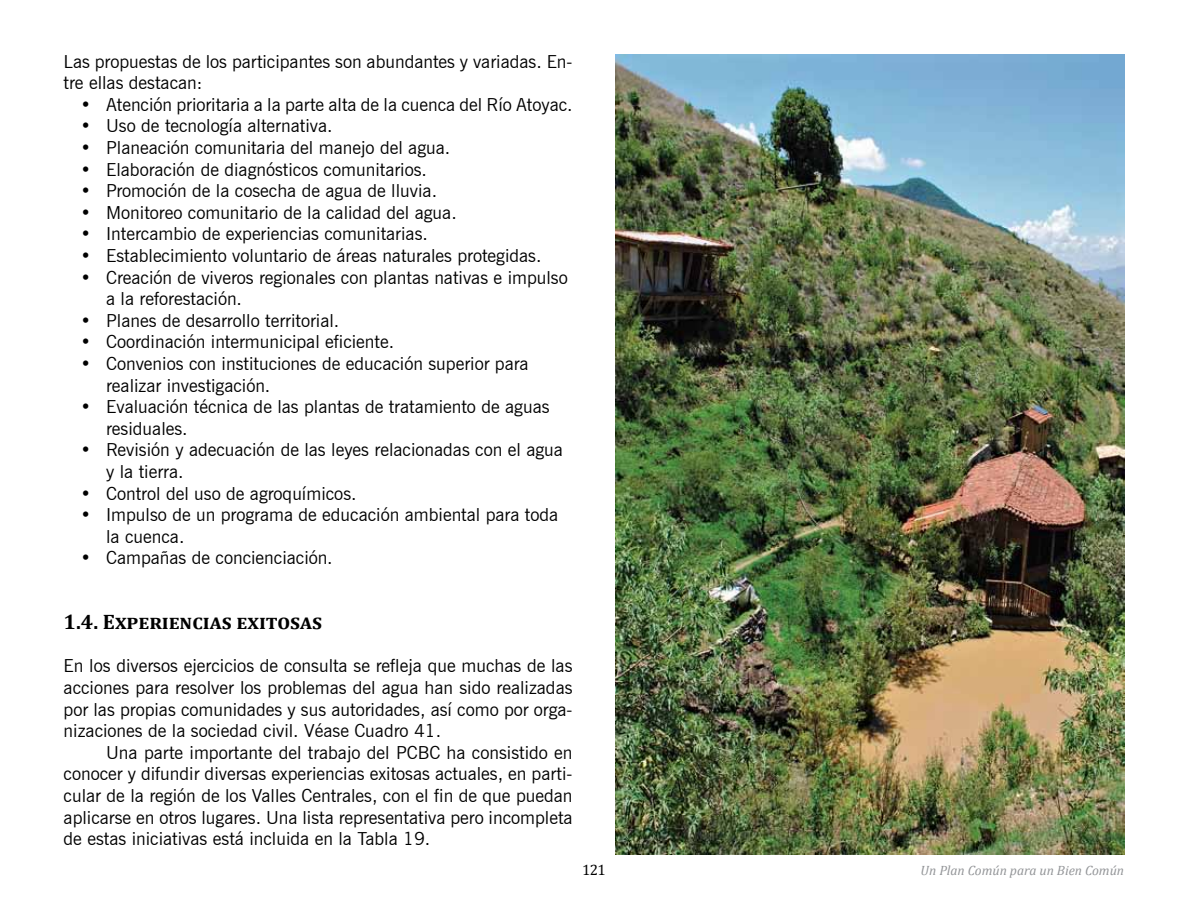
<style>
.page{position:relative;width:1188px;height:918px;background:#fff}
.page>*{position:absolute;margin:0;border:0;box-sizing:border-box;transform-origin:0 0}
.t1{font:700 21px "Cambria";color:#000}
.t2{font:18px/21.6px "News Gothic BT";color:#000}
.t3{font:15px "Cambria";color:#000}
.t4{font:italic 13.5px "Cambria";color:#939598}
</style>
<div class="page">
<img style="left:615px;top:54px;width:509px;height:800px">
<p class="t2" style="left:64px;top:50px;width:510px">Las propuestas de los participantes son abundantes y variadas. En&shy;tre ellas destacan:</p>
<p class="t2" style="left:81px;top:94px;width:493px">• Atención prioritaria a la parte alta de la cuenca del Río Atoyac.</p>
<p class="t2" style="left:81px;top:115px;width:253px">• Uso de tecnología alternativa.</p>
<p class="t2" style="left:81px;top:137px;width:371px">• Planeación comunitaria del manejo del agua.</p>
<p class="t2" style="left:81px;top:158px;width:348px">• Elaboración de diagnósticos comunitarios.</p>
<p class="t2" style="left:81px;top:180px;width:358px">• Promoción de la cosecha de agua de lluvia.</p>
<p class="t2" style="left:81px;top:202px;width:378px">• Monitoreo comunitario de la calidad del agua.</p>
<p class="t2" style="left:81px;top:223px;width:349px">• Intercambio de experiencias comunitarias.</p>
<p class="t2" style="left:81px;top:245px;width:462px">• Establecimiento voluntario de áreas naturales protegidas.</p>
<p class="t2" style="left:106px;top:266px;width:463px;text-indent:-26px">• Creación de viveros regionales con plantas nativas e impulso a la reforestación.</p>
<p class="t2" style="left:81px;top:310px;width:260px">• Planes de desarrollo territorial.</p>
<p class="t2" style="left:81px;top:331px;width:315px">• Coordinación intermunicipal eficiente.</p>
<p class="t2" style="left:106px;top:353px;width:424px;text-indent:-26px">• Convenios con instituciones de educación superior para realizar investigación.</p>
<p class="t2" style="left:106px;top:396px;width:445px;text-indent:-26px">• Evaluación técnica de las plantas de tratamiento de aguas residuales.</p>
<p class="t2" style="left:106px;top:439px;width:458px;text-indent:-26px">• Revisión y adecuación de las leyes relacionadas con el agua y la tierra.</p>
<p class="t2" style="left:81px;top:482px;width:277px">• Control del uso de agroquímicos.</p>
<p class="t2" style="left:106px;top:504px;width:454px;text-indent:-26px">• Impulso de un programa de educación ambiental para toda la cuenca.</p>
<p class="t2" style="left:81px;top:547px;width:254px">• Campañas de concienciación.</p>
<p class="t1" style="left:64px;top:607px;width:260px">1.4. Experiencias exitosas</p>
<p class="t2" style="left:64px;top:655px;width:510px;text-align:justify">En los diversos ejercicios de consulta se refleja que muchas de las acciones para resolver los problemas del agua han sido realizadas por las propias comunidades y sus autoridades, así como por orga&shy;nizaciones de la sociedad civil. Véase Cuadro 41.</p>
<p class="t2" style="left:64px;top:742px;width:510px;text-align:justify;text-indent:43px">Una parte importante del trabajo del PCBC ha consistido en conocer y difundir diversas experiencias exitosas actuales, en parti&shy;cular de la región de los Valles Centrales, con el fin de que puedan aplicarse en otros lugares. Una lista representativa pero incompleta de estas iniciativas está incluida en la Tabla 19.</p>
<p class="t3" style="left:582px;top:861px;width:25px">121</p>
<p class="t4" style="left:921px;top:861px;width:205px">Un Plan Común para un Bien Común</p>
</div>
